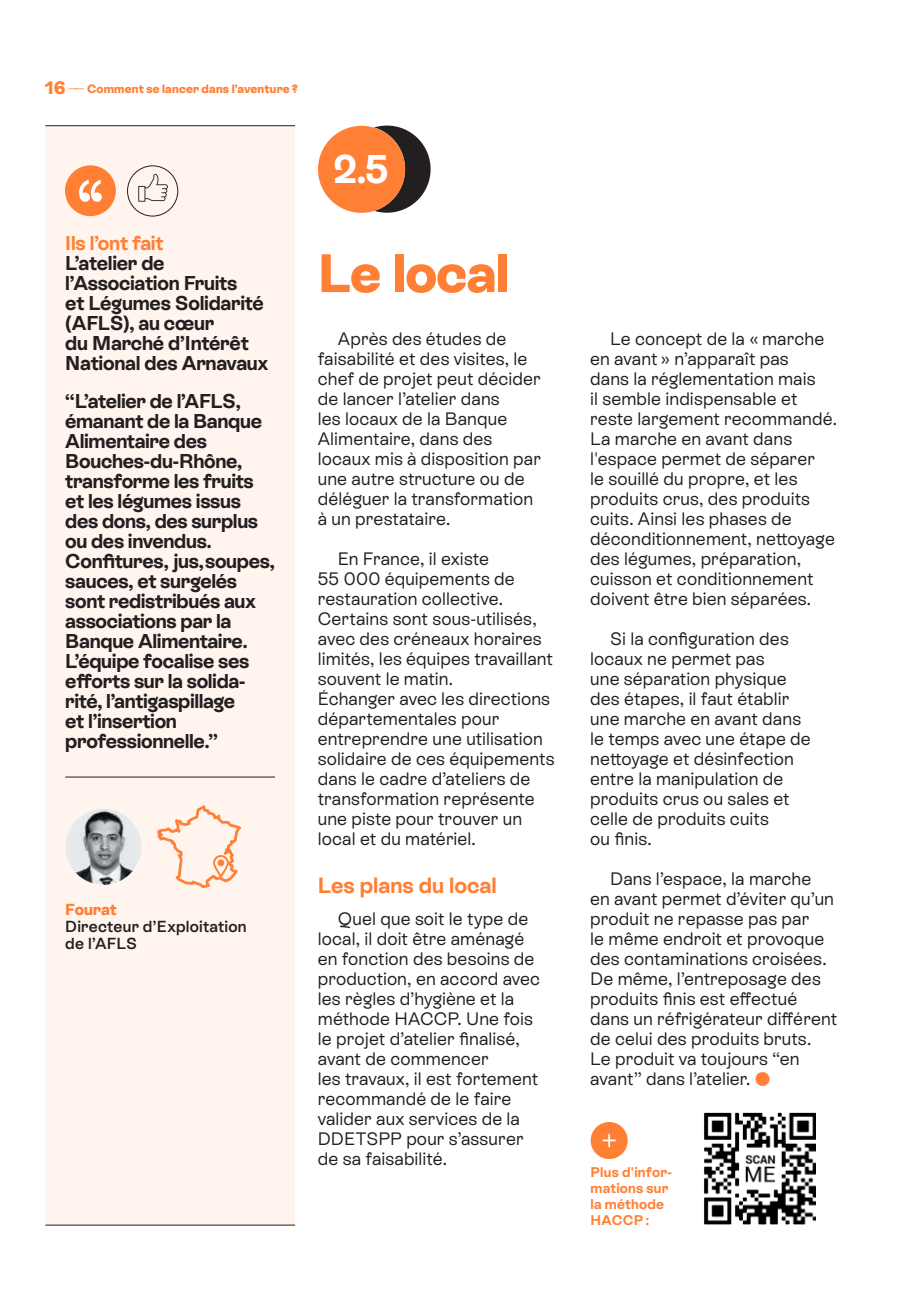
<style>
.page{position:relative;width:908px;height:1304px;background:#fff}
.page>*{position:absolute;margin:0;border:0;box-sizing:border-box;transform-origin:0 0}
.t1{font:800 54px "Rebond Grotesque";letter-spacing:-.01em;color:#ff8035}
.t2{font:700 40px "Rebond Grotesque";color:#fff}
.t3{font:700 22px "Rebond Grotesque";color:#ff8035}
.t4{font:700 20px/20px "Rebond Grotesque";letter-spacing:-.015em;color:#231f20}
.t5{font:700 20px "Rebond Grotesque";letter-spacing:-.015em;color:#ff8035}
.t6{font:18px/20px "Rebond Grotesque";letter-spacing:.005em;color:#231f20}
.t7{font:600 16px/17px "Rebond Grotesque";letter-spacing:.015em;color:#231f20}
.t8{font:800 16px "Rebond Grotesque";color:#ff8035}
.t9{font:700 14px/16px "Rebond Grotesque";letter-spacing:.015em;color:#ff8035}
.t10{font:800 12px "Rebond Grotesque";letter-spacing:.015em;color:#ff8035}
.s1{font-size:18px}
.s2{font-weight:300}
.s3{color:#ff8035}
</style>
<div class="page">
<div style="left:45px;top:125px;width:250px;height:1100px;background:#fff5ee"></div>
<hr style="left:45px;top:1225px;width:250px;height:1px;background:#231f20">
<hr style="left:45px;top:125px;width:250px;height:1px;background:#231f20">
<div style="left:343px;top:126px;width:87px;height:87px;background:#231f20;border-radius:50%"></div>
<div style="left:318px;top:126px;width:87px;height:87px;background:#ff8035;border-radius:50%"></div>
<div style="left:65px;top:165px;width:51px;height:51px;background:#ff8035;border-radius:50%"></div>
<svg style="left:79px;top:180px;width:23px;height:22px"></svg>
<div style="left:127px;top:166px;width:51px;height:50px;border:1px solid #231f20;border-radius:50%"></div>
<svg style="left:138px;top:174px;width:30px;height:28px"></svg>
<hr style="left:65px;top:777px;width:210px;height:1px;background:#231f20">
<img style="left:65px;top:809px;width:76px;height:76px;border-radius:38px">
<svg style="left:157px;top:805px;width:84px;height:83px"></svg>
<div style="left:217px;top:859px;width:7px;height:7px;background:#ff8035;border-radius:50%"></div>
<div style="left:590px;top:1122px;width:37px;height:37px;background:#ff8035;border-radius:50%"></div>
<svg style="left:602px;top:1134px;width:13px;height:13px"></svg>
<img style="left:704px;top:1113px;width:111px;height:112px">
<p class="t10" style="left:45px;top:80px;width:254px"><span class="s1">16</span> <span class="s2">——</span> Comment se lancer dans l’aventure ?</p>
<p class="t5" style="left:65px;top:230px;width:100px">Ils l’ont fait</p>
<p class="t4" style="left:65px;top:252px;width:205px">L’atelier de l’Association Fruits<br>et Légumes Solidarité (AFLS), au cœur<br>du Marché d’Intérêt<br>National des Arnavaux</p>
<p class="t4" style="left:65px;top:390px;width:211px">“L’atelier de l’AFLS, émanant de la Banque<br>Alimentaire des<br>Bouches-du-Rhône, transforme les fruits et les légumes issus des dons, des surplus ou des invendus.<br>Confitures, jus,soupes, sauces, et surgelés sont redistribués aux associations par la<br>Banque Alimentaire.<br>L’équipe focalise ses efforts sur la solida&shy;rité, l’antigaspillage<br>et l’insertion professionnelle.”</p>
<p class="t8" style="left:65px;top:898px;width:53px">Fourat</p>
<p class="t7" style="left:65px;top:917px;width:183px">Directeur d’Exploitation de l’AFLS</p>
<h2 class="t2" style="left:333px;top:142px;width:57px">2.5</h2>
<h1 class="t1" style="left:317px;top:236px;width:193px">Le local</h1>
<p class="t6" style="left:317px;top:328px;width:224px;text-indent:20px">Après des études de faisabilité et des visites, le chef de projet peut décider de lancer l’atelier dans<br>les locaux de la Banque<br>Alimentaire, dans des locaux mis à disposition par une autre structure ou de déléguer la transformation à un prestataire.</p>
<p class="t6" style="left:317px;top:548px;width:238px;text-indent:20px">En France, il existe<br>55 000 équipements de restauration collective.<br>Certains sont sous-utilisés, avec des créneaux horaires limités, les équipes travaillant souvent le matin.<br>Échanger avec les directions départementales pour entreprendre une utilisation solidaire de ces équipements dans le cadre d’ateliers de transformation représente une piste pour trouver un local et du matériel.</p>
<p class="t3" style="left:317px;top:870px;width:180px">Les plans du local</p>
<p class="t6" style="left:317px;top:908px;width:224px;text-indent:20px">Quel que soit le type de local, il doit être aménagé en fonction des besoins de production, en accord avec les règles d’hygiène et la méthode HACCP. Une fois le projet d’atelier finalisé, avant de commencer<br>les travaux, il est fortement recommandé de le faire valider aux services de la<br>DDETSPP pour s’assurer de sa faisabilité.</p>
<p class="t6" style="left:590px;top:328px;width:248px;text-indent:20px">Le concept de la « marche en avant » n’apparaît pas<br>dans la réglementation mais<br>il semble indispensable et reste largement recommandé.<br>La marche en avant dans l'espace permet de séparer<br>le souillé du propre, et les produits crus, des produits cuits. Ainsi les phases de déconditionnement, nettoyage des légumes, préparation, cuisson et conditionnement doivent être bien séparées.</p>
<p class="t6" style="left:590px;top:628px;width:222px;text-indent:20px">Si la configuration des locaux ne permet pas<br>une séparation physique des étapes, il faut établir une marche en avant dans le temps avec une étape de nettoyage et désinfection entre la manipulation de produits crus ou sales et celle de produits cuits<br>ou finis.</p>
<p class="t6" style="left:590px;top:868px;width:248px;text-indent:20px">Dans l’espace, la marche<br>en avant permet d’éviter qu’un produit ne repasse pas par<br>le même endroit et provoque des contaminations croisées.<br>De même, l’entreposage des produits finis est effectué dans un réfrigérateur différent de celui des produits bruts.<br>Le produit va toujours “en avant” dans l’atelier. <span class="s3">●</span></p>
<p class="t9" style="left:590px;top:1164px;width:83px">Plus d'infor&shy;mations sur la méthode<br>HACCP :</p>
</div>
